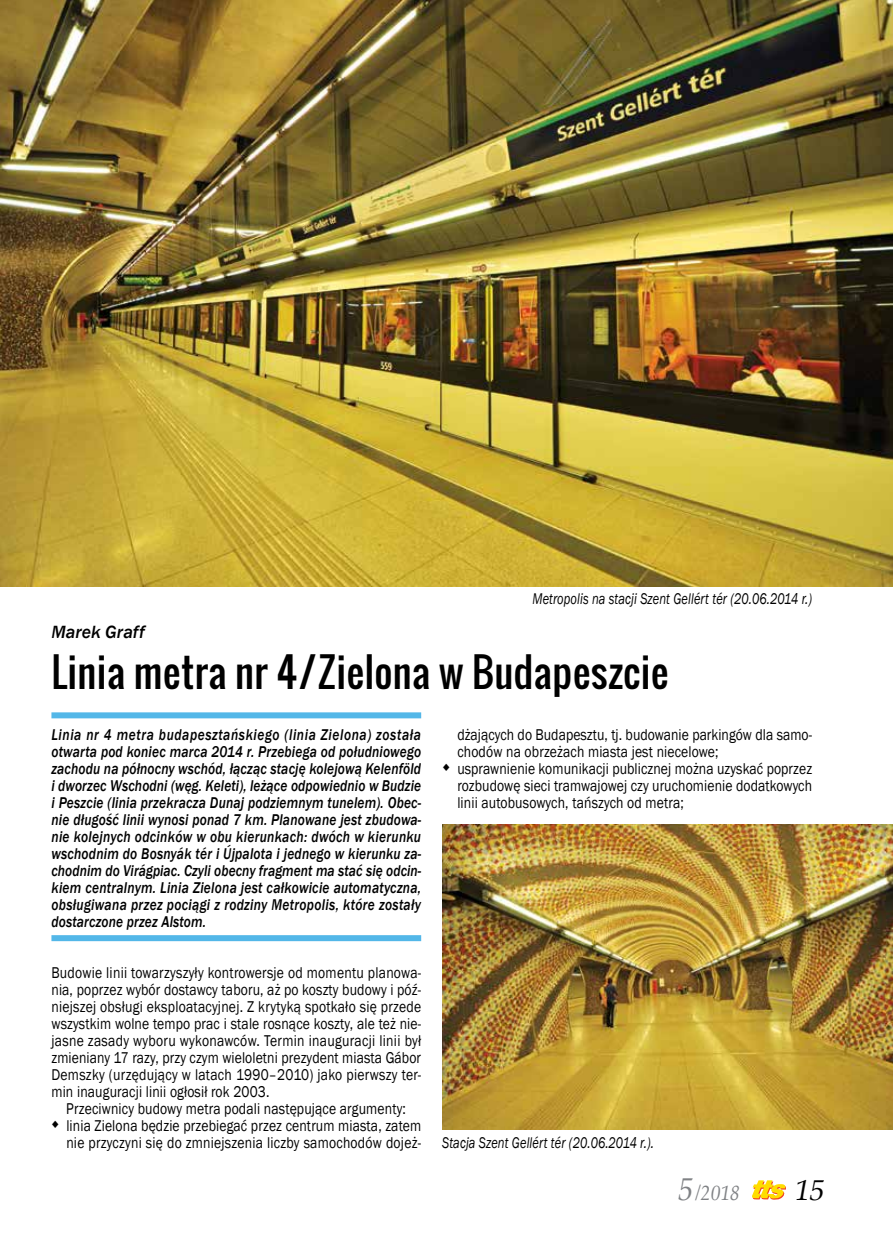
<style>
.page{position:relative;width:893px;height:1251px;background:#fff}
.page>*{position:absolute;margin:0;border:0;box-sizing:border-box;transform-origin:0 0}
.t1{font:39px "Oswald";letter-spacing:.01em;color:#000}
.t2{font:italic 30px "Palatino Linotype";color:#000}
.t3{font:italic 21.45px "Palatino Linotype";color:#808285;scale:.91 1}
.t4{font:italic 500 18.15px "Franklin Gothic";color:#000}
.t5{font:16.05px/17px "Franklin Gothic";letter-spacing:.01em;color:#000;text-align:justify;scale:.85 1}
.t6{font:italic 500 16.05px/17px "Franklin Gothic";letter-spacing:.02em;color:#000;text-align:justify;scale:.84 1}
.t7{font:italic 15.9px "Franklin Gothic";letter-spacing:.01em;color:#000;scale:.78 1}
.s1{font-size:33px}
</style>
<div class="page">
<svg style="left:752px;top:1180px;width:34px;height:19px"></svg>
<img style="left:0;top:0;width:893px;height:586px">
<div style="left:51px;top:712px;width:370px;height:6px;background:#53b7e8"></div>
<svg style="left:51px;top:935px;width:370px;height:5px;background:#58b9e8"></svg>
<img style="left:442px;top:824px;width:451px;height:305px">
<p class="t7" style="left:532px;top:588px;width:360px">Metropolis na stacji Szent Gellért tér (20.06.2014 r.)</p>
<p class="t4" style="left:51px;top:620px;width:95px">Marek Graff</p>
<h1 class="t1" style="left:51px;top:642px;width:619px">Linia metra nr 4/Zielona w Budapeszcie</h1>
<p class="t6" style="left:51px;top:725px;width:442px">Linia nr 4 metra budapesztańskiego (linia Zielona) została otwarta pod koniec marca 2014 r. Przebiega od południowego zachodu na północny wschód, łącząc stację kolejową Kelenföld i dworzec Wschodni (węg. Keleti), leżące odpowiednio w Budzie i Peszcie (linia przekracza Dunaj podziemnym tunelem). Obec&shy;nie długość linii wynosi ponad 7 km. Planowane jest zbudowa&shy;nie kolejnych odcinków w obu kierunkach: dwóch w kierunku wschodnim do Bosnyák tér i Újpalota i jednego w kierunku za&shy;chodnim do Virágpiac. Czyli obecny fragment ma stać się odcin&shy;kiem centralnym. Linia Zielona jest całkowicie automatyczna, obsługiwana przez pociągi z rodziny Metropolis, które zostały dostarczone przez Alstom.</p>
<p class="t5" style="left:51px;top:963px;width:437px">Budowie linii towarzyszyły kontrowersje od momentu planowa&shy;nia, poprzez wybór dostawcy taboru, aż po koszty budowy i póź&shy;niejszej obsługi eksploatacyjnej. Z krytyką spotkało się przede wszystkim wolne tempo prac i stale rosnące koszty, ale też nie&shy;jasne zasady wyboru wykonawców. Termin inauguracji linii był zmieniany 17 razy, przy czym wieloletni prezydent miasta Gábor Demszky (urzędujący w latach 1990–2010) jako pierwszy ter&shy;min inauguracji linii ogłosił rok 2003.</p>
<p class="t5" style="left:66px;top:1099px;width:401px">Przeciwnicy budowy metra podali następujące argumenty:</p>
<p class="t5" style="left:51px;top:1116px;width:436px;text-align:right">○ linia Zielona będzie przebiegać przez centrum miasta, zatem nie przyczyni się do zmniejszenia liczby samochodów dojeż-</p>
<p class="t5" style="left:457px;top:726px;width:419px">dżających do Budapesztu, tj. budowanie parkingów dla samo&shy;chodów na obrzeżach miasta jest niecelowe;</p>
<p class="t5" style="left:457px;top:760px;width:419px;text-indent:-15px">○ usprawnienie komunikacji publicznej można uzyskać poprzez rozbudowę sieci tramwajowej czy uruchomienie dodatkowych linii autobusowych, tańszych od metra;</p>
<p class="t7" style="left:442px;top:1132px;width:273px">Stacja Szent Gellért tér (20.06.2014 r.).</p>
<h3 class="t3" style="left:678px;top:1176px;width:69px"><span class="s1">5</span> /2018</h3>
<h2 class="t2" style="left:795px;top:1167px;width:31px">15</h2>
</div>
